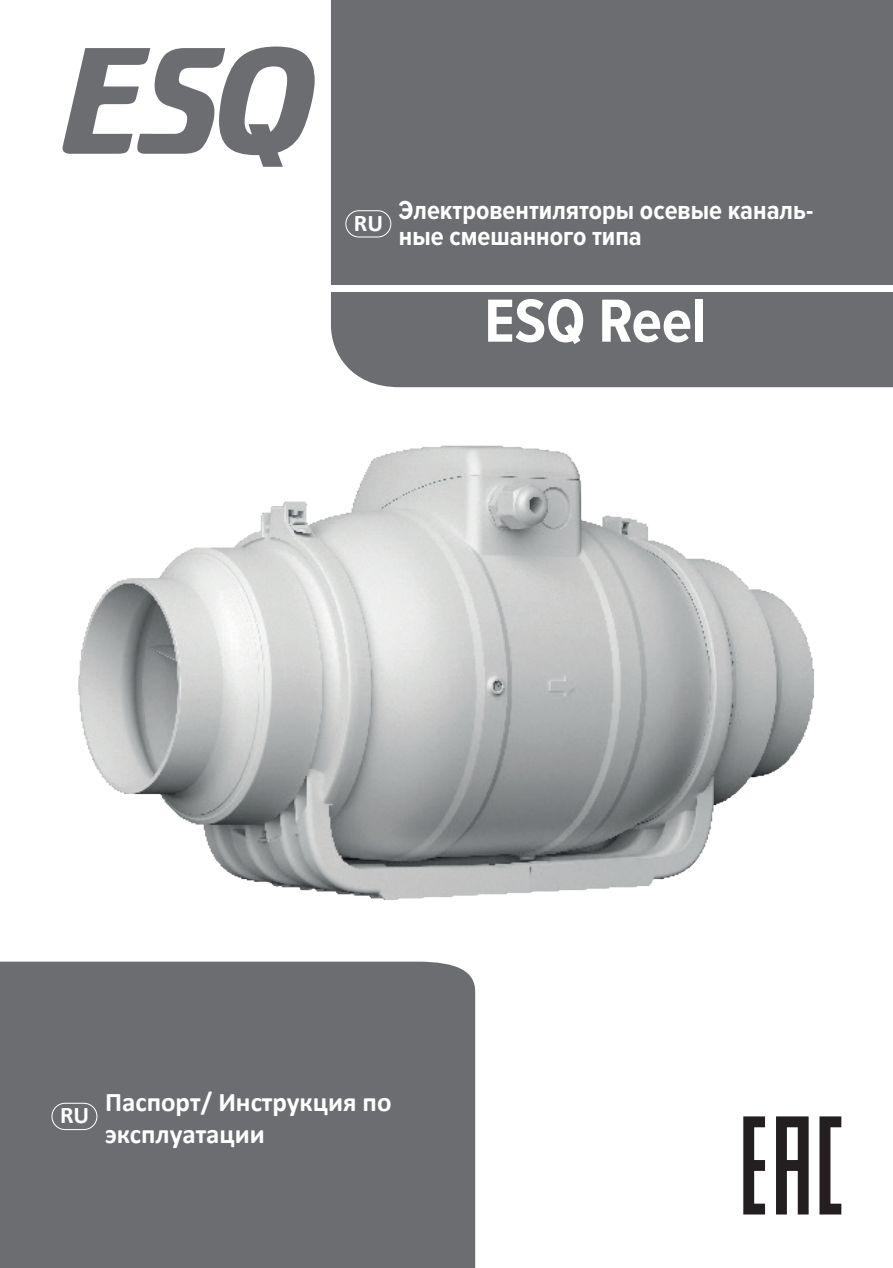
<style>
.page{position:relative;width:893px;height:1268px;background:#fff}
.page>*{position:absolute;margin:0;border:0;box-sizing:border-box;transform-origin:0 0}
.t1{font:700 63px "Proxima Nova Cond";color:#fff}
.t2{font:700 27px/25.5px "Proxima Nova Cond";color:#fff}
.t3{font:700 27px/32.4px "Calibri";color:#fff}
.t4{font:700 24px "Calibri";color:#fff}
</style>
<div class="page">
<img style="left:78px;top:445px;width:736px;height:455px">
<div style="left:0;top:961px;width:475px;height:306px;background:#6c6d70"></div>
<div style="left:331px;top:0;width:562px;height:387px;background:#6c6d70"></div>
<div style="left:297px;top:286px;width:596px;height:6px;background:#fff"></div>
<svg style="left:743px;top:1116px;width:98px;height:98px"></svg>
<div style="left:345px;top:210px;width:46px;height:27px;border:1px solid #fff;border-radius:13px"></div>
<div style="left:51px;top:1102px;width:46px;height:27px;border:1px solid #fff;border-radius:13px"></div>
<svg style="left:62px;top:47px;width:253px;height:120px"></svg>
<p class="t4" style="left:354px;top:206px;width:31px">RU</p>
<p class="t2" style="left:399px;top:197px;width:416px">Электровентиляторы осевые каналь&shy;ные смешанного типа</p>
<p class="t1" style="left:484px;top:274px;width:223px">ESQ Reel</p>
<p class="t4" style="left:60px;top:1098px;width:31px">RU</p>
<p class="t3" style="left:105px;top:1084px;width:288px">Паспорт/ Инструкция по эксплуатации</p>
</div>
